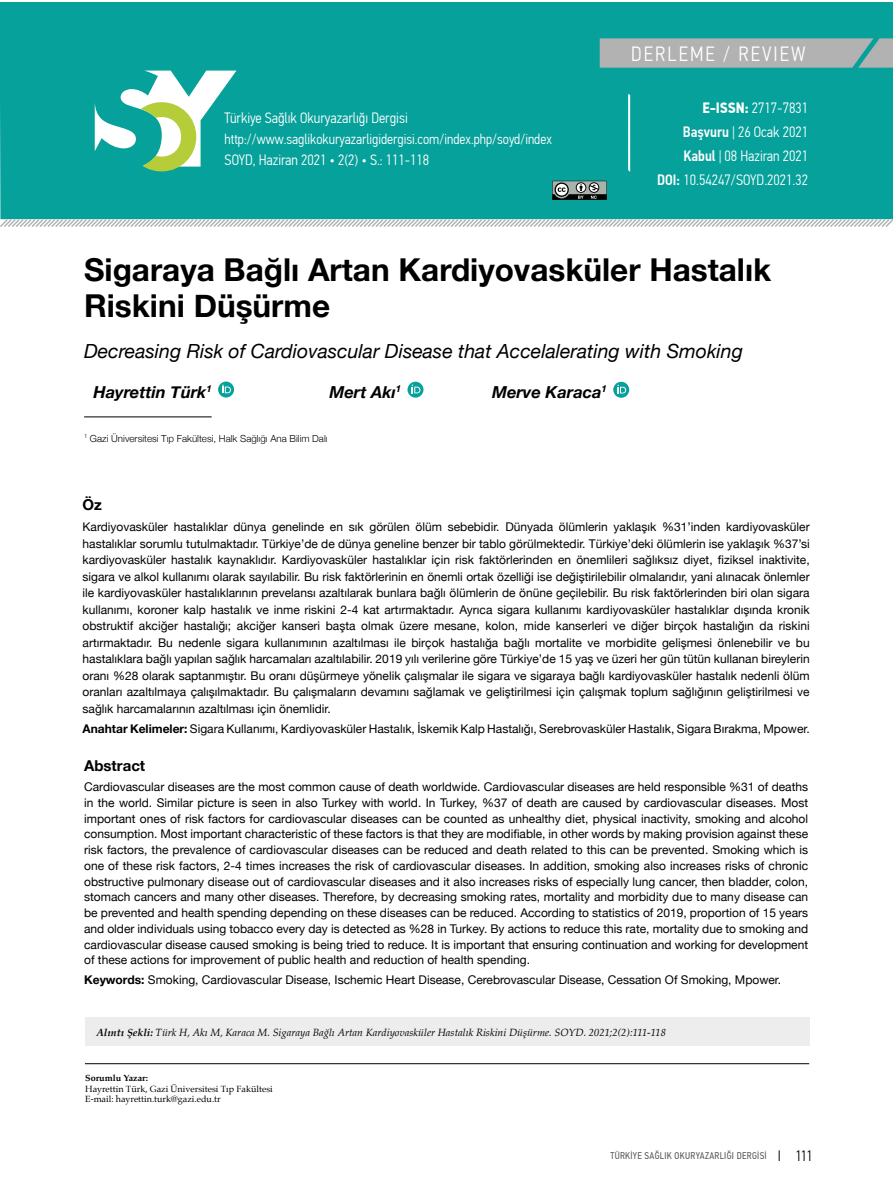
<style>
.page{position:relative;width:893px;height:1191px;background:#fff}
.page>*{position:absolute;margin:0;border:0;box-sizing:border-box;transform-origin:0 0}
.t1{font:700 31.5px/36px "Helvetica Neue";color:#000}
.t2{font:300 20.7px "PF Din Text Cond Pro";letter-spacing:.1em;color:#fff}
.t3{font:italic 19.5px "Helvetica Neue";color:#000}
.t4{font:italic 700 16.5px "Helvetica Neue";color:#000}
.t5{font:300 15px/24.3px "PF Din Text Cond Pro";color:#fff;text-align:right}
.t6{font:700 15px "Helvetica Neue";color:#000}
.t7{font:300 15px "PF Din Text Comp Pro";color:#000}
.t8{font:300 14.4px "PF Din Text Cond Pro";color:#fff}
.t9{font:12px/16.5px "Helvetica Neue";color:#000;text-align:justify}
.t10{font:italic 10.5px "Palatino";color:#000}
.t11{font:300 9.75px "Helvetica Neue";color:#000}
.t12{font:9.75px "PF Din Text Cond Pro";letter-spacing:.03em;color:#575756}
.t13{font:italic 700 9.6px "Helvetica Neue";color:#000}
.t14{font:9px/10.5px "Palatino";color:#000}
.t15{font:700 9px "Palatino";color:#000}
.s1{font-weight:700}
.s2{font-weight:500}
</style>
<div class="page">
<svg style="left:778px;top:1150px;width:2px;height:11px"></svg>
<div style="left:0;top:2px;width:893px;height:216px;background:#07a19b"></div>
<svg style="left:628px;top:94px;width:2px;height:78px"></svg>
<svg style="left:0;top:218px;width:893px;height:9px"></svg>
<svg style="left:407px;top:382px;width:16px;height:16px"></svg>
<svg style="left:412px;top:384px;width:8px;height:9px"></svg>
<svg style="left:218px;top:381px;width:16px;height:16px"></svg>
<svg style="left:222px;top:384px;width:9px;height:9px"></svg>
<svg style="left:95px;top:71px;width:141px;height:100px"></svg>
<hr style="left:85px;top:1063px;width:724px;height:1px;background:#000">
<div style="left:85px;top:1017px;width:724px;height:28px;background:#ededed"></div>
<hr style="left:84px;top:416px;width:128px;height:1px;background:#000">
<svg style="left:552px;top:181px;width:55px;height:19px"></svg>
<svg style="left:613px;top:382px;width:16px;height:16px"></svg>
<svg style="left:617px;top:385px;width:9px;height:8px"></svg>
<svg style="left:600px;top:38px;width:293px;height:30px;background:#abb1b0"></svg>
<p class="t5" style="left:225px;top:106px;width:185px">Türkiye Sağlık Okuryazarlığı Dergisi</p>
<p class="t8" style="left:225px;top:131px;width:329px">http://www.saglikokuryazarligidergisi.com/index.php/soyd/index</p>
<p class="t5" style="left:225px;top:147px;width:206px">SOYD, Haziran 2021 • 2(2) • S.: 111-118</p>
<h2 class="t2" style="left:631px;top:42px;width:176px">DERLEME / REVIEW</h2>
<p class="t5" style="left:657px;top:95px;width:153px"><span class="s1">E-ISSN:</span> 2717-7831<br><span class="s2">Başvuru</span> | 26 Ocak 2021<br><span class="s2">Kabul</span> | 08 Haziran 2021<br><span class="s2">DOI:</span> 10.54247/SOYD.2021.32</p>
<h1 class="t1" style="left:84px;top:252px;width:689px">Sigaraya Bağlı Artan Kardiyovasküler Hastalık<br>Riskini Düşürme</h1>
<h3 class="t3" style="left:84px;top:337px;width:660px">Decreasing Risk of Cardiovascular Disease that Accelalerating with Smoking</h3>
<h3 class="t4" style="left:94px;top:379px;width:120px">Hayrettin Türk<sup>1</sup></h3>
<p class="t13" style="left:396px;top:381px;width:7px">1</p>
<h3 class="t4" style="left:329px;top:379px;width:68px">Mert Akı</h3>
<p class="t11" style="left:84px;top:430px;width:245px"><sup>1</sup> Gazi Üniversitesi Tıp Fakültesi, Halk Sağlığı Ana Bilim Dalı</p>
<h3 class="t4" style="left:492px;top:379px;width:116px">Merve Karaca<sup>1</sup></h3>
<p class="t6" style="left:83px;top:493px;width:21px">Öz</p>
<p class="t9" style="left:83px;top:519px;width:729px">Kardiyovasküler hastalıklar dünya genelinde en sık görülen ölüm sebebidir. Dünyada ölümlerin yaklaşık %31’inden kardiyovasküler hastalıklar sorumlu tutulmaktadır. Türkiye’de de dünya geneline benzer bir tablo görülmektedir. Türkiye’deki ölümlerin ise yaklaşık %37’si kardiyovasküler hastalık kaynaklıdır. Kardiyovasküler hastalıklar için risk faktörlerinden en önemlileri sağlıksız diyet, fiziksel inaktivite, sigara ve alkol kullanımı olarak sayılabilir. Bu risk faktörlerinin en önemli ortak özelliği ise değiştirilebilir olmalarıdır, yani alınacak önlemler ile kardiyovasküler hastalıklarının prevelansı azaltılarak bunlara bağlı ölümlerin de önüne geçilebilir. Bu risk faktörlerinden biri olan sigara kullanımı, koroner kalp hastalık ve inme riskini 2-4 kat artırmaktadır. Ayrıca sigara kullanımı kardiyovasküler hastalıklar dışında kronik obstruktif akciğer hastalığı; akciğer kanseri başta olmak üzere mesane, kolon, mide kanserleri ve diğer birçok hastalığın da riskini artırmaktadır. Bu nedenle sigara kullanımının azaltılması ile birçok hastalığa bağlı mortalite ve morbidite gelişmesi önlenebilir ve bu hastalıklara bağlı yapılan sağlık harcamaları azaltılabilir. 2019 yılı verilerine göre Türkiye’de 15 yaş ve üzeri her gün tütün kullanan bireylerin oranı %28 olarak saptanmıştır. Bu oranı düşürmeye yönelik çalışmalar ile sigara ve sigaraya bağlı kardiyovasküler hastalık nedenli ölüm oranları azaltılmaya çalışılmaktadır. Bu çalışmaların devamını sağlamak ve geliştirilmesi için çalışmak toplum sağlığının geliştirilmesi ve sağlık harcamalarının azaltılması için önemlidir.</p>
<p class="t9" style="left:83px;top:721px;width:729px"><span class="s1">Anahtar Kelimeler:</span> Sigara Kullanımı, Kardiyovasküler Hastalık, İskemik Kalp Hastalığı, Serebrovasküler Hastalık, Sigara Bırakma, Mpower.</p>
<p class="t6" style="left:84px;top:754px;width:63px">Abstract</p>
<p class="t9" style="left:84px;top:779px;width:725px;line-height:15.8px">Cardiovascular diseases are the most common cause of death worldwide. Cardiovascular diseases are held responsible %31 of deaths in the world. Similar picture is seen in also Turkey with world. In Turkey, %37 of death are caused by cardiovascular diseases. Most important ones of risk factors for cardiovascular diseases can be counted as unhealthy diet, physical inactivity, smoking and alcohol consumption. Most important characteristic of these factors is that they are modifiable, in other words by making provision against these risk factors, the prevalence of cardiovascular diseases can be reduced and death related to this can be prevented. Smoking which is one of these risk factors, 2-4 times increases the risk of cardiovascular diseases. In addition, smoking also increases risks of chronic obstructive pulmonary disease out of cardiovascular diseases and it also increases risks of especially lung cancer, then bladder, colon, stomach cancers and many other diseases. Therefore, by decreasing smoking rates, mortality and morbidity due to many disease can be prevented and health spending depending on these diseases can be reduced. According to statistics of 2019, proportion of 15 years and older individuals using tobacco every day is detected as %28 in Turkey. By actions to reduce this rate, mortality due to smoking and cardiovascular disease caused smoking is being tried to reduce. It is important that ensuring continuation and working for development of these actions for improvement of public health and reduction of health spending.</p>
<p class="t9" style="left:84px;top:972px;width:698px"><span class="s1">Keywords:</span> Smoking, Cardiovascular Disease, Ischemic Heart Disease, Cerebrovascular Disease, Cessation Of Smoking, Mpower.</p>
<p class="t10" style="left:96px;top:1023px;width:571px"><span class="s1">Alıntı Şekli:</span> Türk H, Akı M, Karaca M. Sigaraya Bağlı Artan Kardiyovasküler Hastalık Riskini Düşürme. SOYD. 2021;2(2):111-118</p>
<p class="t15" style="left:85px;top:1070px;width:64px">Sorumlu Yazar:</p>
<p class="t14" style="left:85px;top:1083px;width:189px">Hayrettin Türk, Gazi Üniversitesi Tıp Fakültesi<br>E-mail: hayrettin.turk@gazi.edu.tr</p>
<p class="t12" style="left:610px;top:1149px;width:158px">TÜRKİYE SAĞLIK OKURYAZARLIĞI DERGİSİ</p>
<p class="t7" style="left:795px;top:1147px;width:18px">111</p>
</div>
